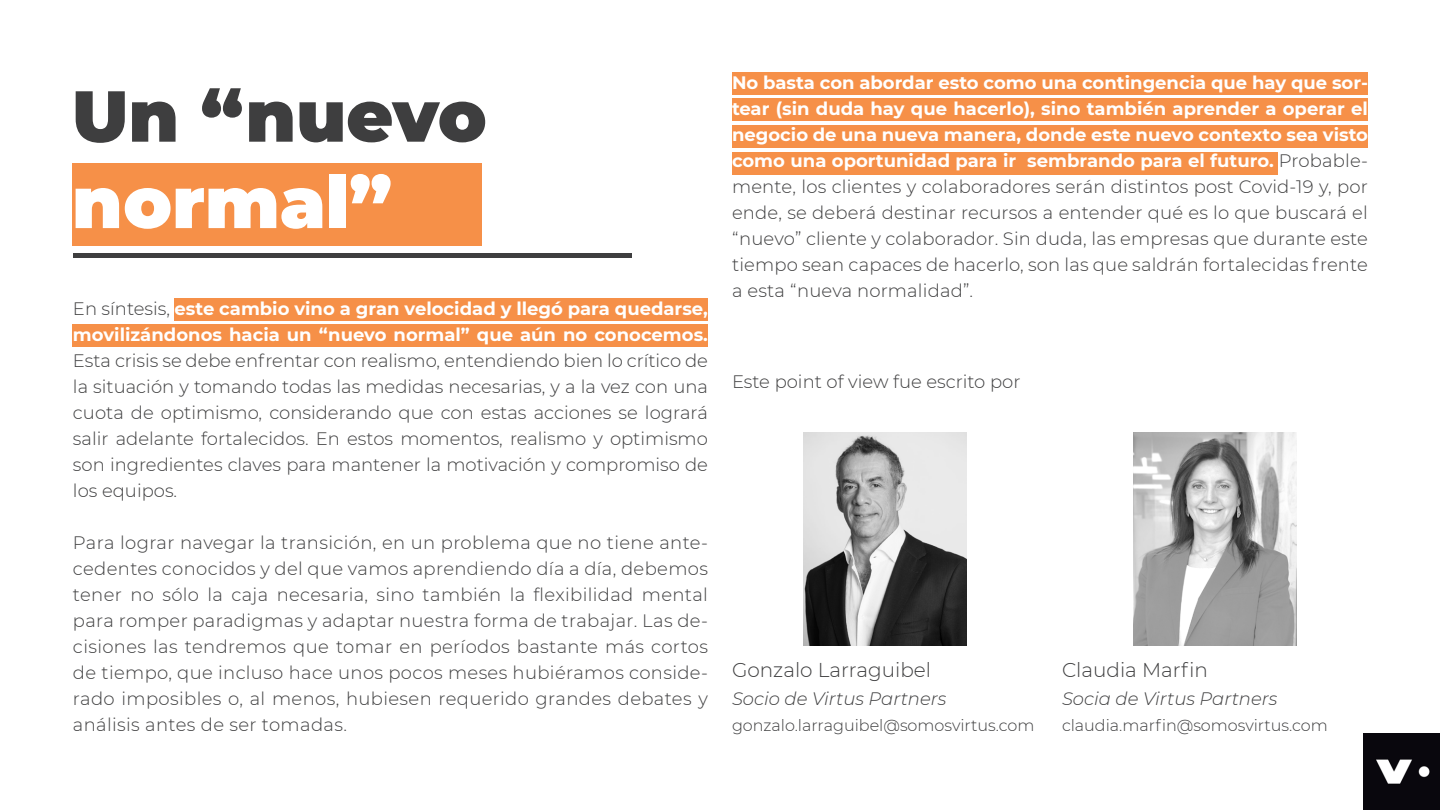
<style>
.page{position:relative;width:1440px;height:810px;background:#fff}
.page>*{position:absolute;margin:0;border:0;box-sizing:border-box;transform-origin:0 0}
.t1{font:900 72px "Montserrat";color:#3e3e3f}
.t2{font:900 72px "Montserrat";color:#fff}
.t3{font:300 20px "Montserrat";color:#3e3e3f}
.t4{font:300 18px/26px "Montserrat";color:#3e3e3f;text-align:justify}
.t5{font:italic 300 18px "Montserrat";color:#3e3e3f}
.t6{font:300 16px "Montserrat";color:#3e3e3f}
.s1{font-weight:700;color:#fff}
</style>
<div class="page">
<img style="left:1364px;top:734px;width:76px;height:76px">
<img style="left:803px;top:432px;width:164px;height:214px">
<div style="left:72px;top:163px;width:410px;height:83px;background:#f69048"></div>
<hr style="left:73px;top:253px;width:558px;height:4px;background:#3e3e3f">
<div style="left:732px;top:152px;width:545px;height:23px;background:#f69048"></div>
<div style="left:732px;top:125px;width:636px;height:23px;background:#f69048"></div>
<div style="left:732px;top:98px;width:636px;height:23px;background:#f69048"></div>
<div style="left:732px;top:72px;width:636px;height:23px;background:#f69048"></div>
<div style="left:174px;top:298px;width:534px;height:23px;background:#f69048"></div>
<div style="left:72px;top:324px;width:636px;height:22px;background:#f69048"></div>
<img style="left:1133px;top:432px;width:164px;height:214px">
<p class="t1" style="left:72px;top:62px;width:416px">Un “nuevo</p>
<p class="t2" style="left:72px;top:148px;width:322px">normal”</p>
<p class="t4" style="left:73px;top:295px;width:637px">En síntesis, <span class="s1">este cambio vino a gran velocidad y llegó para quedarse, movilizándonos hacia un “nuevo normal” que aún no conocemos.<br></span>Esta crisis se debe enfrentar con realismo, entendiendo bien lo crítico de la situación y tomando todas las medidas necesarias, y a la vez con una cuota de optimismo, considerando que con estas acciones se logrará salir adelante fortalecidos. En estos momentos, realismo y optimismo son ingredientes claves para mantener la motivación y compromiso de los equipos.</p>
<p class="t4" style="left:73px;top:529px;width:637px">Para lograr navegar la transición, en un problema que no tiene ante&shy;cedentes conocidos y del que vamos aprendiendo día a día, debemos tener no sólo la caja necesaria, sino también la flexibilidad mental para romper paradigmas y adaptar nuestra forma de trabajar. Las de&shy;cisiones las tendremos que tomar en períodos bastante más cortos de tiempo, que incluso hace unos pocos meses hubiéramos conside&shy;rado imposibles o, al menos, hubiesen requerido grandes debates y análisis antes de ser tomadas.</p>
<p class="t4" style="left:732px;top:69px;width:638px"><span class="s1">No basta con abordar esto como una contingencia que hay que sor&shy;tear (sin duda hay que hacerlo), sino también aprender a operar el negocio de una nueva manera, donde este nuevo contexto sea visto como una oportunidad para ir sembrando para el futuro.</span> Probable&shy;mente, los clientes y colaboradores serán distintos post Covid-19 y, por ende, se deberá destinar recursos a entender qué es lo que buscará el “nuevo” cliente y colaborador. Sin duda, las empresas que durante este tiempo sean capaces de hacerlo, son las que saldrán fortalecidas frente a esta “nueva normalidad”.</p>
<p class="t4" style="left:732px;top:368px;width:290px">Este point of view fue escrito por</p>
<p class="t3" style="left:732px;top:656px;width:201px">Gonzalo Larraguibel</p>
<p class="t5" style="left:732px;top:686px;width:216px">Socio de Virtus Partners</p>
<p class="t6" style="left:732px;top:714px;width:304px">gonzalo.larraguibel@somosvirtus.com</p>
<p class="t3" style="left:1062px;top:656px;width:147px">Claudia Marfin</p>
<p class="t5" style="left:1062px;top:686px;width:217px">Socia de Virtus Partners</p>
<p class="t6" style="left:1062px;top:714px;width:267px">claudia.marfin@somosvirtus.com</p>
</div>
